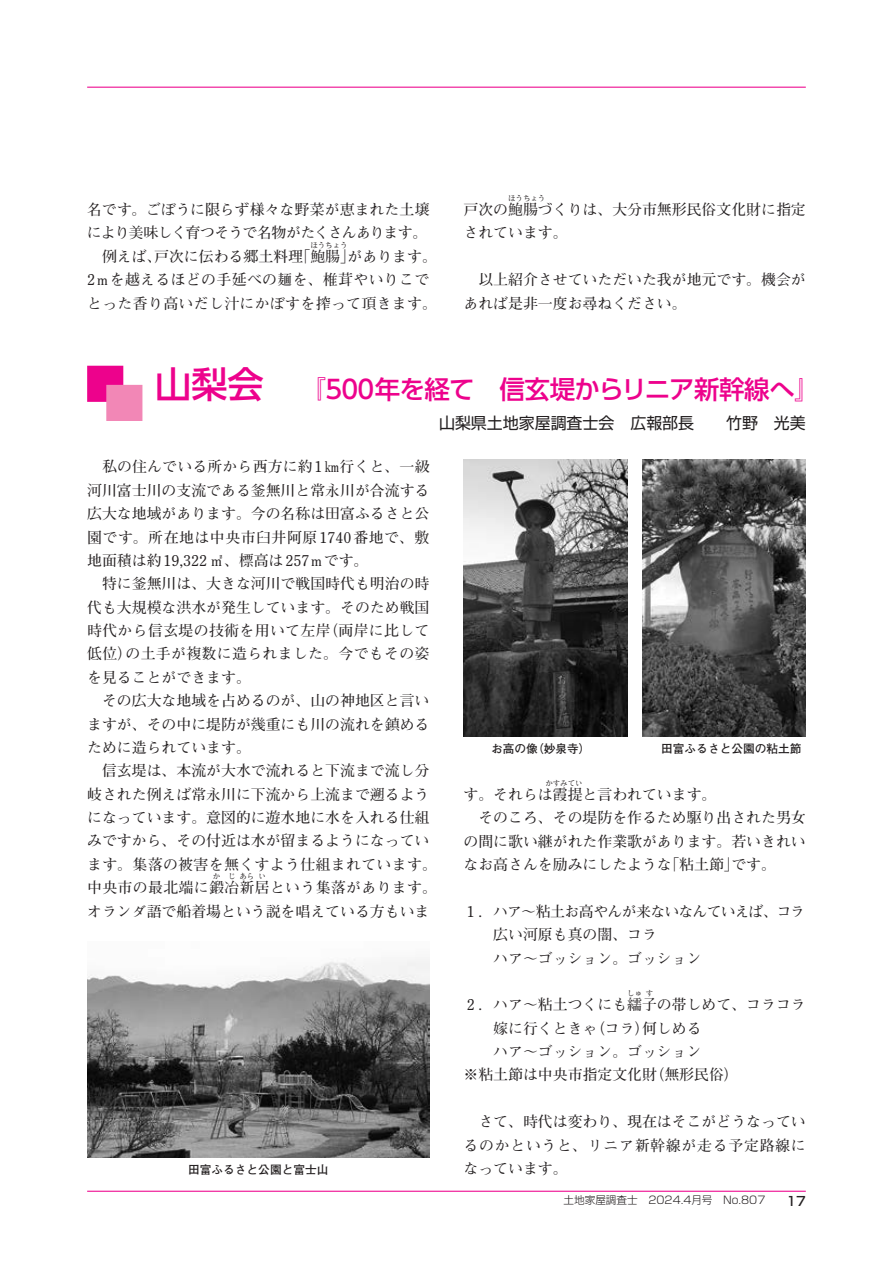
<style>
.page{position:relative;width:893px;height:1263px;background:#fff}
.page>*{position:absolute;margin:0;border:0;box-sizing:border-box;transform-origin:0 0}
.t1{font:500 25.5px "UD Shin Go Pr 6 N";letter-spacing:-.025em;color:#ed028c}
.t2{font:15.9px "Shin Go Pr 6 N";color:#231f20}
.t3{font:700 14.85px/23.4px "Futo Min A101 Pr 6 N";color:#231f20;text-align:justify}
.t4{font:700 14.85px/23.4px "Futo Min A101 Pr 6 N";letter-spacing:.025em;color:#231f20}
.t5{font:700 14.85px/23.4px "Futo Min A101 Pr 6 N";letter-spacing:.05em;color:#231f20;text-align:right}
.t6{font:700 14.85px "Futo Min A101 Pr 6 N";letter-spacing:-.05em;color:#231f20}
.t7{font:500 12.75px "Shin Go Pr 6 N";color:#231f20}
.t8{font:700 11.7px "Futo Go B101 Pr 6 N";color:#231f20}
.t9{font:300 10.65px "Shin Go Pr 6 N";color:#231f20}
.t10{font:700 7.5px "Futo Min A101 Pr 6 N";color:#231f20}
.s1{font-size:36.15px}
</style>
<div class="page">
<hr style="left:87px;top:1191px;width:719px;height:1px;background:#ed028c">
<hr style="left:87px;top:87px;width:719px;height:1px;background:#ed028c">
<div style="left:87px;top:366px;width:36px;height:36px;background:#ed028c"></div>
<div style="left:106px;top:385px;width:36px;height:36px;background:#f287b6"></div>
<img style="left:87px;top:959px;width:342px;height:199px">
<img style="left:642px;top:459px;width:164px;height:278px">
<img style="left:463px;top:459px;width:164px;height:278px">
<p class="t3" style="left:87px;top:197px;width:344px">名です。ごぼうに限らず様々な野菜が恵まれた土壌</p>
<p class="t6" style="left:87px;top:221px;width:342px">により美味しく育つそうで名物がたくさんあります。</p>
<p class="t3" style="left:102px;top:244px;width:336px">例えば、戸次に伝わる郷土料理「鮑腸」があります。</p>
<p class="t10" style="left:310px;top:239px;width:39px">ほうちょう</p>
<p class="t4" style="left:87px;top:267px;width:351px">2mを越えるほどの手延べの麺を、椎茸やいりこでとった香り高いだし汁にかぼすを搾って頂きます。</p>
<p class="t10" style="left:508px;top:192px;width:39px">ほうちょう</p>
<p class="t3" style="left:463px;top:221px;width:106px">されています。</p>
<p class="t3" style="left:463px;top:267px;width:344px;text-indent:15px">以上紹介させていただいた我が地元です。機会があれば是非一度お尋ねください。</p>
<p class="t3" style="left:463px;top:197px;width:344px">戸次の鮑腸づくりは、大分市無形民俗文化財に指定</p>
<h1 class="t1" style="left:155px;top:368px;width:666px"><span class="s1">山梨会</span>　　『500年を経て　信玄堤からリニア新幹線へ』</h1>
<p class="t2" style="left:439px;top:410px;width:368px">山梨県土地家屋調査士会　広報部長　　竹野　光美</p>
<p class="t3" style="left:87px;top:454px;width:344px;text-indent:15px">私の住んでいる所から西方に約1㎞行くと、一級河川富士川の支流である釜無川と常永川が合流する広大な地域があります。今の名称は田富ふるさと公園です。所在地は中央市臼井阿原1740番地で、敷地面積は約19,322㎡、標高は257mです。</p>
<p class="t3" style="left:87px;top:571px;width:344px;text-indent:15px">特に釜無川は、大きな河川で戦国時代も明治の時代も大規模な洪水が発生しています。そのため戦国時代から信玄堤の技術を用いて左岸（両岸に比して低位）の土手が複数に造られました。今でもその姿を見ることができます。</p>
<p class="t3" style="left:87px;top:688px;width:344px;text-indent:15px">その広大な地域を占めるのが、山の神地区と言いますが、その中に堤防が幾重にも川の流れを鎮めるために造られています。</p>
<p class="t3" style="left:87px;top:758px;width:351px;text-align:center">信玄堤は、本流が大水で流れると下流まで流し分<br>岐された例えば常永川に下流から上流まで遡るようになっています。意図的に遊水地に水を入れる仕組みですから、その付近は水が留まるようになっています。集落の被害を無くすよう仕組まれています。中央市の最北端に鍛冶新居という集落があります。</p>
<p class="t10" style="left:213px;top:871px;width:9px">か</p>
<p class="t10" style="left:228px;top:871px;width:9px">じ</p>
<p class="t10" style="left:240px;top:871px;width:16px">あら</p>
<p class="t10" style="left:258px;top:871px;width:9px">い</p>
<p class="t3" style="left:87px;top:899px;width:344px">オランダ語で船着場という説を唱えている方もいま</p>
<p class="t8" style="left:491px;top:740px;width:101px">お高の像（妙泉寺）</p>
<p class="t8" style="left:661px;top:740px;width:142px">田富ふるさと公園の粘土節</p>
<p class="t10" style="left:545px;top:777px;width:39px">かすみてい</p>
<p class="t3" style="left:463px;top:805px;width:344px;text-indent:15px">そのころ、その堤防を作るため駆り出された男女の間に歌い継がれた作業歌があります。若いきれいなお高さんを励みにしたような「粘土節」です。</p>
<p class="t3" style="left:493px;top:899px;width:313px;text-align:left;text-indent:-26px">1 ．ハア～粘土お高やんが来ないなんていえば、コラ広い河原も真の闇、コラ<br>ハア～ゴッション。ゴッション</p>
<p class="t3" style="left:467px;top:992px;width:340px">2 ．ハア～粘土つくにも繻子の帯しめて、コラコラ</p>
<p class="t3" style="left:463px;top:782px;width:254px">す。それらは霞提と言われています。</p>
<p class="t10" style="left:627px;top:988px;width:16px">しゅ</p>
<p class="t10" style="left:646px;top:988px;width:9px">す</p>
<p class="t3" style="left:463px;top:1016px;width:277px;text-align:center">嫁に行くときゃ（コラ）何しめる<br>ハア～ゴッション。ゴッション<br>※粘土節は中央市指定文化財（無形民俗）</p>
<p class="t5" style="left:463px;top:1109px;width:344px">さて、時代は変わり、現在はそこがどうなっているのかというと、リニア新幹線が走る予定路線に</p>
<p class="t8" style="left:188px;top:1160px;width:142px">田富ふるさと公園と富士山</p>
<p class="t3" style="left:463px;top:1156px;width:106px">なっています。</p>
<p class="t9" style="left:563px;top:1191px;width:203px">土地家屋調査士　2024.4月号　No.807</p>
<p class="t7" style="left:786px;top:1191px;width:21px">17</p>
</div>
